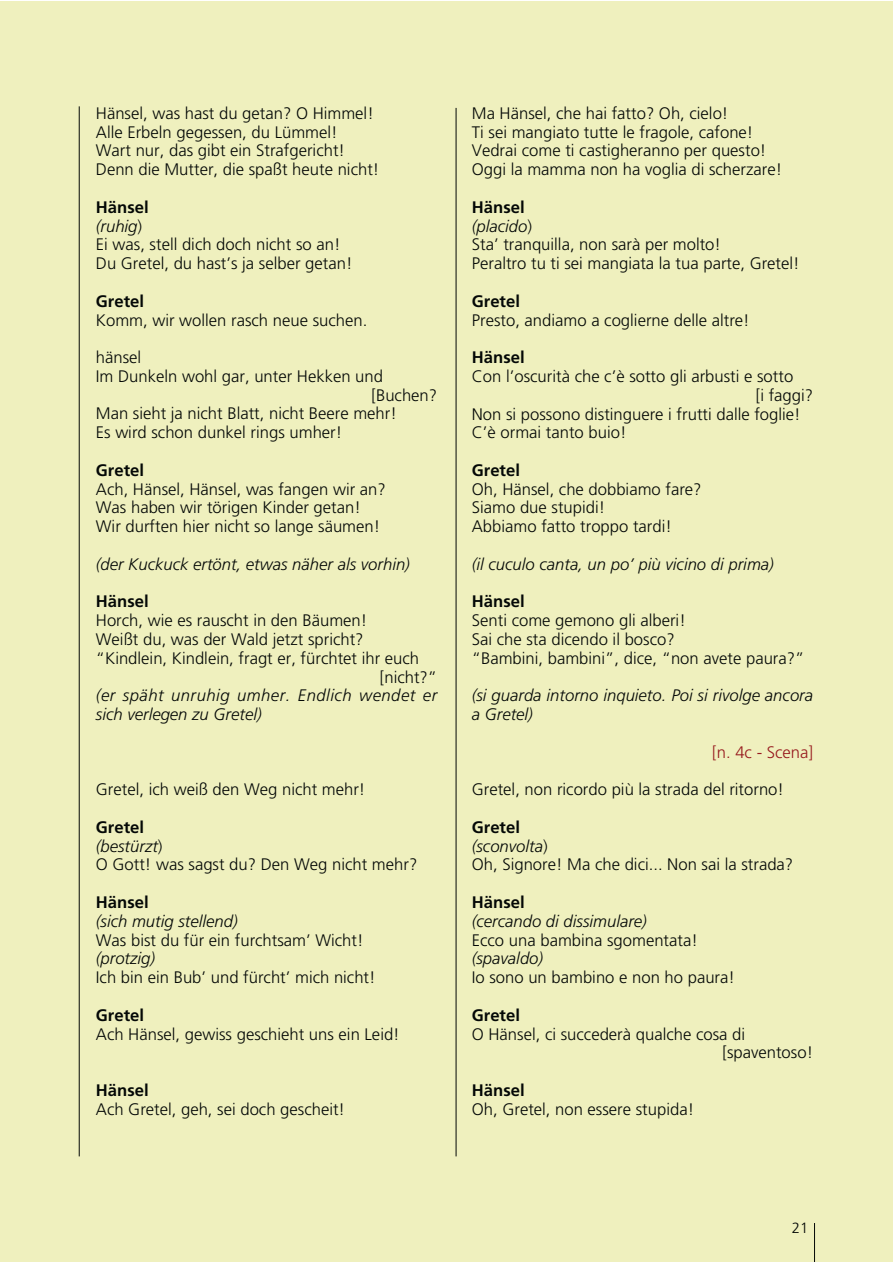
<style>
.page{position:relative;width:893px;height:1263px;background:#fff}
.page>*{position:absolute;margin:0;border:0;box-sizing:border-box;transform-origin:0 0}
.t1{font:300 16.65px/18.8px "Frutiger LT Std";color:#040806}
.t2{font:italic 300 16.65px/18.8px "Frutiger LT Std";color:#040806}
.t3{font:700 16.65px "Frutiger LT Std";color:#040806}
.t4{font:italic 300 16.65px/18.8px "Frutiger LT Std";letter-spacing:.03em;color:#040806}
.t5{font:300 16.65px "Frutiger LT Std";color:#971a1e}
.t6{font:300 14.85px "Frutiger LT Std";color:#040806}
.s1{font-weight:700}
.s2{font-style:italic}
</style>
<div class="page">
<div style="left:0;top:1px;width:893px;height:1260px;background:#eff0be"></div>
<hr style="left:814px;top:1223px;width:1px;height:38px;background:#040806">
<hr style="left:456px;top:108px;width:1px;height:1048px;background:#040806">
<hr style="left:79px;top:106px;width:1px;height:1050px;background:#040806">
<p class="t1" style="left:96px;top:104px;width:285px">Hänsel, was hast du getan? O Himmel!<br>Alle Erbeln gegessen, du Lümmel!<br>Wart nur, das gibt ein Strafgericht!<br>Denn die Mutter, die spaßt heute nicht!</p>
<p class="t1" style="left:96px;top:198px;width:258px"><span class="s1">Hänsel<br></span><span class="s2">(ruhig</span>)<br>Ei was, stell dich doch nicht so an!<br>Du Gretel, du hast’s ja selber getan!</p>
<p class="t3" style="left:96px;top:294px;width:50px">Gretel</p>
<p class="t1" style="left:96px;top:311px;width:273px">Komm, wir wollen rasch neue suchen.</p>
<p class="t1" style="left:96px;top:349px;width:47px">hänsel</p>
<p class="t1" style="left:96px;top:368px;width:289px">Im Dunkeln wohl gar, unter Hekken und</p>
<p class="t1" style="left:371px;top:386px;width:67px">[Buchen?</p>
<p class="t1" style="left:96px;top:405px;width:302px">Man sieht ja nicht Blatt, nicht Beere mehr!</p>
<p class="t1" style="left:96px;top:424px;width:248px">Es wird schon dunkel rings umher!</p>
<p class="t3" style="left:96px;top:463px;width:50px">Gretel</p>
<p class="t1" style="left:96px;top:480px;width:291px">Ach, Hänsel, Hänsel, was fangen wir an?<br>Was haben wir törigen Kinder getan!<br>Wir durften hier nicht so lange säumen!</p>
<p class="t2" style="left:96px;top:555px;width:315px">(der Kuckuck ertönt, etwas näher als vorhin)</p>
<p class="t3" style="left:96px;top:594px;width:54px">Hänsel</p>
<p class="t1" style="left:96px;top:612px;width:273px">Horch, wie es rauscht in den Bäumen!</p>
<p class="t1" style="left:96px;top:631px;width:269px">Weißt du, was der Wald jetzt spricht?</p>
<p class="t1" style="left:96px;top:649px;width:325px">“Kindlein, Kindlein, fragt er, fürchtet ihr euch</p>
<p class="t1" style="left:380px;top:668px;width:59px">[nicht?”</p>
<p class="t4" style="left:96px;top:687px;width:343px">(er späht unruhig umher. Endlich wendet er sich verlegen zu Gretel)</p>
<p class="t1" style="left:96px;top:781px;width:271px">Gretel, ich weiß den Weg nicht mehr!</p>
<p class="t1" style="left:96px;top:818px;width:323px"><span class="s1">Gretel<br></span><span class="s2">(bestürzt</span>)<br>O Gott! was sagst du? Den Weg nicht mehr?</p>
<p class="t3" style="left:96px;top:895px;width:54px">Hänsel</p>
<p class="t2" style="left:96px;top:912px;width:143px">(sich mutig stellend)</p>
<p class="t1" style="left:96px;top:931px;width:269px">Was bist du für ein furchtsam’ Wicht!</p>
<p class="t2" style="left:96px;top:950px;width:61px">(protzig)</p>
<p class="t1" style="left:96px;top:969px;width:281px">Ich bin ein Bub’ und fürcht’ mich nicht!</p>
<p class="t3" style="left:96px;top:1008px;width:50px">Gretel</p>
<p class="t1" style="left:96px;top:1025px;width:305px">Ach Hänsel, gewiss geschieht uns ein Leid!</p>
<p class="t3" style="left:96px;top:1083px;width:54px">Hänsel</p>
<p class="t1" style="left:96px;top:1100px;width:251px">Ach Gretel, geh, sei doch gescheit!</p>
<p class="t1" style="left:472px;top:104px;width:312px">Ma Hänsel, che hai fatto? Oh, cielo!<br>Ti sei mangiato tutte le fragole, cafone!<br>Vedrai come ti castigheranno per questo!<br>Oggi la mamma non ha voglia di scherzare!</p>
<p class="t1" style="left:472px;top:198px;width:329px"><span class="s1">Hänsel<br></span><span class="s2">(placido</span>)<br>Sta’ tranquilla, non sarà per molto!<br>Peraltro tu ti sei mangiata la tua parte, Gretel!</p>
<p class="t3" style="left:472px;top:294px;width:50px">Gretel</p>
<p class="t1" style="left:472px;top:311px;width:279px">Presto, andiamo a coglierne delle altre!</p>
<p class="t3" style="left:472px;top:350px;width:54px">Hänsel</p>
<p class="t1" style="left:472px;top:368px;width:323px">Con l’oscurità che c’è sotto gli arbusti e sotto</p>
<p class="t1" style="left:756px;top:386px;width:59px">[i faggi?</p>
<p class="t1" style="left:472px;top:405px;width:330px">Non si possono distinguere i frutti dalle foglie!</p>
<p class="t1" style="left:472px;top:424px;width:156px">C’è ormai tanto buio!</p>
<p class="t3" style="left:472px;top:463px;width:50px">Gretel</p>
<p class="t1" style="left:472px;top:480px;width:231px">Oh, Hänsel, che dobbiamo fare?<br>Siamo due stupidi!<br>Abbiamo fatto troppo tardi!</p>
<p class="t2" style="left:472px;top:555px;width:303px">(il cuculo canta, un po’ più vicino di prima)</p>
<p class="t3" style="left:472px;top:594px;width:54px">Hänsel</p>
<p class="t1" style="left:472px;top:612px;width:334px">Senti come gemono gli alberi!<br>Sai che sta dicendo il bosco?<br>“Bambini, bambini”, dice, “non avete paura?”</p>
<p class="t2" style="left:472px;top:687px;width:343px">(si guarda intorno inquieto. Poi si rivolge ancora a Gretel)</p>
<p class="t5" style="left:712px;top:745px;width:102px">[n. 4c - Scena]</p>
<p class="t1" style="left:472px;top:781px;width:314px">Gretel, non ricordo più la strada del ritorno!</p>
<p class="t1" style="left:472px;top:818px;width:323px"><span class="s1">Gretel<br></span><span class="s2">(sconvolta</span>)<br>Oh, Signore! Ma che dici... Non sai la strada?</p>
<p class="t3" style="left:472px;top:895px;width:54px">Hänsel</p>
<p class="t2" style="left:472px;top:912px;width:177px">(cercando di dissimulare)</p>
<p class="t1" style="left:472px;top:931px;width:228px">Ecco una bambina sgomentata!</p>
<p class="t2" style="left:472px;top:950px;width:73px">(spavaldo)</p>
<p class="t1" style="left:472px;top:969px;width:265px">Io sono un bambino e non ho paura!</p>
<p class="t3" style="left:472px;top:1008px;width:50px">Gretel</p>
<p class="t1" style="left:722px;top:1025px;width:92px;text-indent:-250px">O Hänsel, ci succederà qualche cosa di [spaventoso!</p>
<p class="t3" style="left:472px;top:1083px;width:54px">Hänsel</p>
<p class="t1" style="left:472px;top:1100px;width:224px">Oh, Gretel, non essere stupida!</p>
<p class="t6" style="left:792px;top:1221px;width:18px">21</p>
</div>
